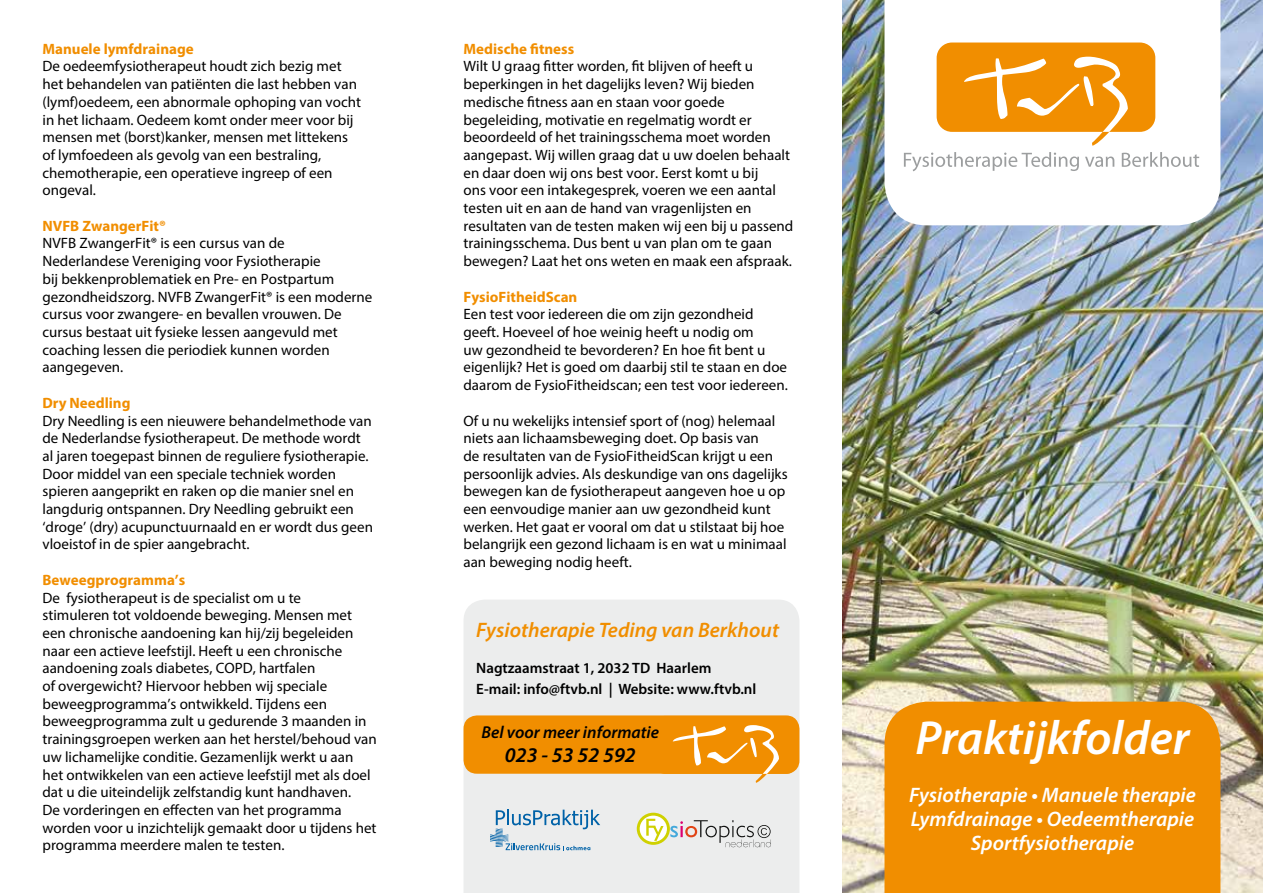
<style>
.page{position:relative;width:1263px;height:893px;background:#fff}
.page>*{position:absolute;margin:0;border:0;box-sizing:border-box;transform-origin:0 0}
.t1{font:italic 600 48px "Myriad Pro";color:#fff}
.t2{font:italic 600 21px/24px "Myriad Pro";color:#fff;text-align:center}
.t3{font:italic 600 21px "Myriad Pro";color:#f18e00}
.t4{font:italic 600 21px "Myriad Pro";color:#000}
.t5{font:italic 600 17.25px "Myriad Pro";color:#000}
.t6{font:15px/17.7px "Myriad Pro";color:#000}
.t7{font:700 15px "Myriad Pro";color:#f18e00}
.t8{font:600 15px/21px "Myriad Pro";color:#000}
</style>
<div class="page">
<img style="left:842px;top:0;width:421px;height:893px">
<div style="left:884px;top:702px;width:336px;height:191px;background:#f18e00"></div>
<svg style="left:884px;top:0;width:336px;height:225px"></svg>
<div style="left:937px;top:43px;width:218px;height:89px;background:#f18e00;border-radius:15px"></div>
<svg style="left:964px;top:57px;width:164px;height:89px"></svg>
<svg style="left:904px;top:152px;width:175px;height:19px"></svg>
<svg style="left:1085px;top:156px;width:29px;height:11px"></svg>
<svg style="left:1122px;top:152px;width:77px;height:15px"></svg>
<div style="left:464px;top:600px;width:335px;height:293px;background:#eceded"></div>
<svg style="left:490px;top:810px;width:110px;height:40px;background:#bfd2df"></svg>
<svg style="left:638px;top:814px;width:30px;height:29px"></svg>
<div style="left:637px;top:813px;width:33px;height:32px;border:3px solid #cfd100;border-radius:50%"></div>
<svg style="left:646px;top:819px;width:17px;height:22px"></svg>
<svg style="left:670px;top:820px;width:101px;height:27px;background:#d2cfd0"></svg>
<div style="left:463px;top:715px;width:336px;height:59px;background:#f18e00;border-radius:13px"></div>
<div style="left:655px;top:716px;width:142px;height:58px;background:#f18e00;border-radius:10px"></div>
<svg style="left:673px;top:725px;width:106px;height:58px"></svg>
<p class="t7" style="left:43px;top:39px;width:153px">Manuele lymfdrainage</p>
<p class="t6" style="left:43px;top:57px;width:320px">De oedeemfysiotherapeut houdt zich bezig met het behandelen van patiënten die last hebben van (lymf)oedeem, een abnormale ophoping van vocht in het lichaam. Oedeem komt onder meer voor bij mensen met (borst)kanker, mensen met littekens of lymfoedeen als gevolg van een bestraling, chemotherapie, een operatieve ingreep of een ongeval.</p>
<p class="t7" style="left:43px;top:216px;width:125px">NVFB ZwangerFit®</p>
<p class="t6" style="left:43px;top:234px;width:331px">NVFB ZwangerFit® is een cursus van de Nederlandese Vereniging voor Fysiotherapie<br>bij bekkenproblematiek en Pre- en Postpartum gezondheidszorg. NVFB ZwangerFit® is een moderne cursus voor zwangere- en bevallen vrouwen. De cursus bestaat uit fysieke lessen aangevuld met coaching lessen die periodiek kunnen worden aangegeven.</p>
<p class="t7" style="left:43px;top:393px;width:89px">Dry Needling</p>
<p class="t6" style="left:43px;top:411px;width:332px">Dry Needling is een nieuwere behandelmethode van de Nederlandse fysiotherapeut. De methode wordt al jaren toegepast binnen de reguliere fysiotherapie.<br>Door middel van een speciale techniek worden spieren aangeprikt en raken op die manier snel en langdurig ontspannen. Dry Needling gebruikt een ‘droge’ (dry) acupunctuurnaald en er wordt dus geen vloeistof in de spier aangebracht.</p>
<p class="t7" style="left:43px;top:570px;width:144px">Beweegprogramma’s</p>
<p class="t6" style="left:43px;top:588px;width:336px">De fysiotherapeut is de specialist om u te<br>stimuleren tot voldoende beweging. Mensen met een chronische aandoening kan hij/zij begeleiden naar een actieve leefstijl. Heeft u een chronische aandoening zoals diabetes, COPD, hartfalen<br>of overgewicht? Hiervoor hebben wij speciale beweegprogramma’s ontwikkeld. Tijdens een beweegprogramma zult u gedurende 3 maanden in trainingsgroepen werken aan het herstel/behoud van uw lichamelijke conditie. Gezamenlijk werkt u aan het ontwikkelen van een actieve leefstijl met als doel dat u die uiteindelijk zelfstandig kunt handhaven.<br>De vorderingen en effecten van het programma worden voor u inzichtelijk gemaakt door u tijdens het programma meerdere malen te testen.</p>
<p class="t7" style="left:463px;top:39px;width:112px">Medische fitness</p>
<p class="t6" style="left:463px;top:57px;width:331px">Wilt U graag fitter worden, fit blijven of heeft u beperkingen in het dagelijks leven? Wij bieden medische fitness aan en staan voor goede begeleiding, motivatie en regelmatig wordt er beoordeeld of het trainingsschema moet worden aangepast. Wij willen graag dat u uw doelen behaalt en daar doen wij ons best voor. Eerst komt u bij<br>ons voor een intakegesprek, voeren we een aantal testen uit en aan de hand van vragenlijsten en resultaten van de testen maken wij een bij u passend trainingsschema. Dus bent u van plan om te gaan bewegen? Laat het ons weten en maak een afspraak.</p>
<p class="t7" style="left:463px;top:287px;width:115px">FysioFitheidScan</p>
<p class="t6" style="left:463px;top:305px;width:326px">Een test voor iedereen die om zijn gezondheid geeft. Hoeveel of hoe weinig heeft u nodig om<br>uw gezondheid te bevorderen? En hoe fit bent u eigenlijk? Het is goed om daarbij stil te staan en doe daarom de FysioFitheidscan; een test voor iedereen.</p>
<p class="t6" style="left:463px;top:411px;width:326px">Of u nu wekelijks intensief sport of (nog) helemaal niets aan lichaamsbeweging doet. Op basis van<br>de resultaten van de FysioFitheidScan krijgt u een persoonlijk advies. Als deskundige van ons dagelijks bewegen kan de fysiotherapeut aangeven hoe u op een eenvoudige manier aan uw gezondheid kunt werken. Het gaat er vooral om dat u stilstaat bij hoe belangrijk een gezond lichaam is en wat u minimaal aan beweging nodig heeft.</p>
<h2 class="t3" style="left:476px;top:616px;width:304px">Fysiotherapie Teding van Berkhout</h2>
<p class="t8" style="left:476px;top:657px;width:282px">Nagtzaamstraat 1, 2032 TD Haarlem<br>E-mail: info@ftvb.nl | Website: www.ftvb.nl</p>
<p class="t5" style="left:482px;top:721px;width:179px">Bel voor meer informatie</p>
<h2 class="t4" style="left:505px;top:742px;width:132px">023 - 53 52 592</h2>
<h1 class="t1" style="left:916px;top:708px;width:275px">Praktijkfolder</h1>
<h2 class="t2" style="left:909px;top:783px;width:288px">Fysiotherapie • Manuele therapie<br>Lymfdrainage • Oedeemtherapie<br>Sportfysiotherapie</h2>
</div>
